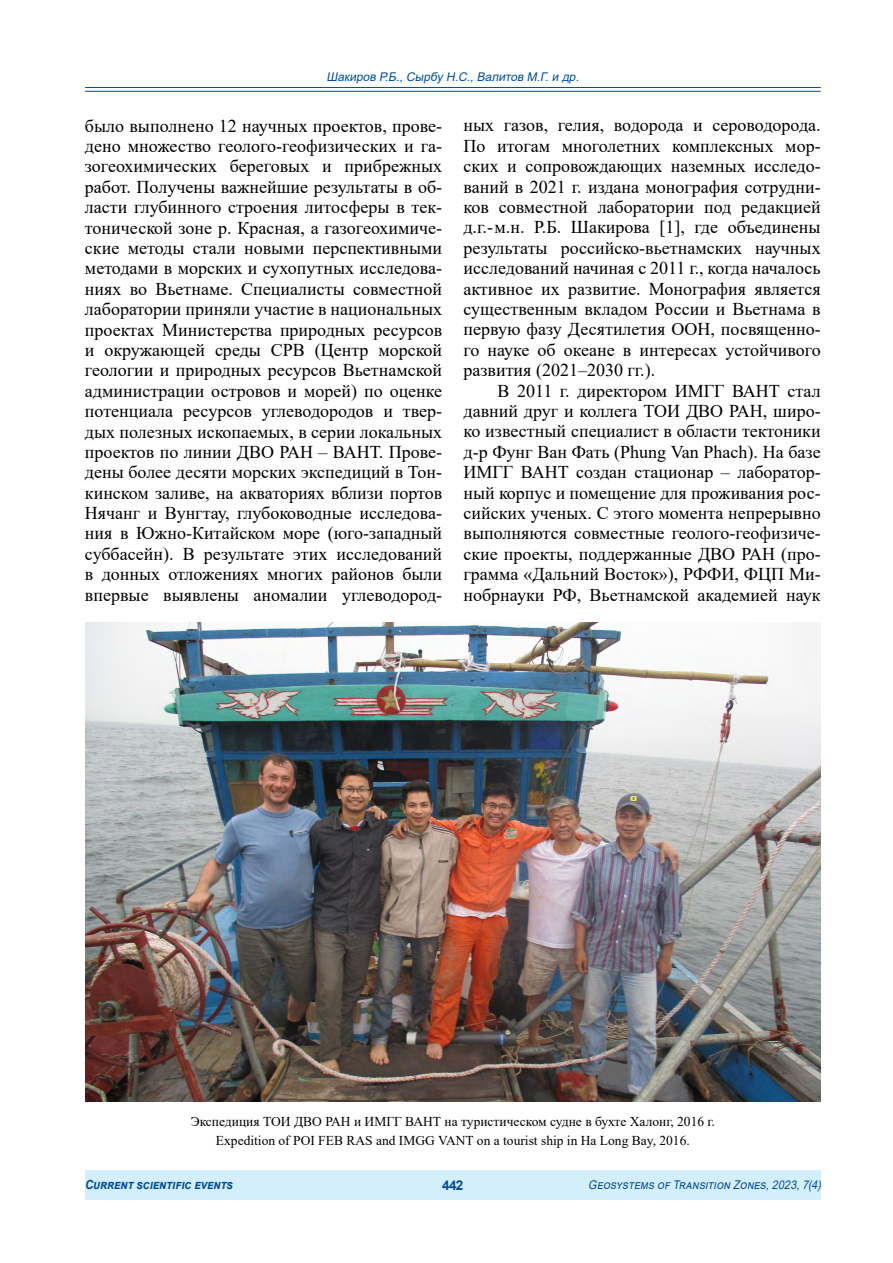
<style>
.page{position:relative;width:893px;height:1263px;background:#fff}
.page>*{position:absolute;margin:0;border:0;box-sizing:border-box;transform-origin:0 0}
.t1{font:18px/20.4px "Times New Roman";color:#000;text-align:justify}
.t2{font:13.5px/19.8px "Times New Roman";color:#000;text-align:center}
.t3{font:700 13.5px "Arial";color:#004e98}
.t4{font:italic 700 12.6px "Arial";letter-spacing:-.005em;color:#004e98;scale:.9 1}
.t5{font:italic 12px "Arial";color:#004e98}
.t6{font:italic 12px "Arial";color:#004e98;scale:.9 1}
</style>
<div class="page">
<div style="left:85px;top:1170px;width:736px;height:30px;background:#d4effc"></div>
<hr style="left:85px;top:87px;width:736px;height:1px;background:#004e98">
<hr style="left:85px;top:91px;width:736px;height:1px;background:#004e98">
<img style="left:85px;top:623px;width:736px;height:478px">
<p class="t5" style="left:327px;top:69px;width:257px">Шакиров Р.Б.,Сырбу Н.С.,Валитов М.Г.и др.</p>
<p class="t1" style="left:85px;top:115px;width:359px">было выполнено 12 научных проектов, прове&shy;дено множество геолого-геофизических и га&shy;зогеохимических береговых и прибрежных работ. Получены важнейшие результаты в об&shy;ласти глубинного строения литосферы в тек&shy;тонической зоне р. Красная, а газогеохимиче&shy;ские методы стали новыми перспективными методами в морских и сухопутных исследова&shy;ниях во Вьетнаме. Специалисты совместной лаборатории приняли участие в национальных проектах Министерства природных ресурсов и окружающей среды СРВ (Центр морской геологии и природных ресурсов Вьетнамской администрации островов и морей) по оценке потенциала ресурсов углеводородов и твер&shy;дых полезных ископаемых, в серии локальных проектов по линии ДВО РАН – ВАНТ. Прове&shy;дены более десяти морских экспедиций в Тон&shy;кинском заливе, на акваториях вблизи портов Нячанг и Вунгтау, глубоководные исследова&shy;ния в Южно-Китайском море (юго-западный суббасейн). В результате этих исследований в донных отложениях многих районов были впервые выявлены аномалии углеводород-</p>
<p class="t1" style="left:463px;top:115px;width:359px">ных газов, гелия, водорода и сероводорода.<br>По итогам многолетних комплексных мор&shy;ских и сопровождающих наземных исследо&shy;ваний в 2021 г. издана монография сотрудни&shy;ков совместной лаборатории под редакцией д.г.- м.н. Р.Б. Шакирова [1], где объединены результаты российско-вьетнамских научных исследований начиная с 2011 г., когда началось активное их развитие. Монография является существенным вкладом России и Вьетнама в первую фазу Десятилетия ООН, посвященно&shy;го науке об океане в интересах устойчивого развития (2021–2030 гг.).</p>
<p class="t1" style="left:463px;top:380px;width:359px;text-indent:34px">В 2011 г. директором ИМГГ ВАНТ стал давний друг и коллега ТОИ ДВО РАН, широ&shy;ко известный специалист в области тектоники д-р Фунг Ван Фать (Phung Van Phach). На базе ИМГГ ВАНТ создан стационар – лаборатор&shy;ный корпус и помещение для проживания рос&shy;сийских ученых. С этого момента непрерывно выполняются совместные геолого-геофизиче&shy;ские проекты, поддержанные ДВО РАН (про&shy;грамма «Дальний Восток»), РФФИ, ФЦП Ми&shy;нобрнауки РФ, Вьетнамской академией наук</p>
<p class="t2" style="left:191px;top:1111px;width:526px">Экспедиция ТОИ ДВО РАН и ИМГГ ВАНТ на туристическом судне в бухте Халонг, 2016 г.<br>Expedition of POI FEB RAS and IMGG VANT on a tourist ship in Ha Long Bay, 2016.</p>
<p class="t4" style="left:85px;top:1176px;width:166px">Current scientific events</p>
<p class="t3" style="left:442px;top:1175px;width:23px">442</p>
<p class="t6" style="left:588px;top:1176px;width:263px">Geosystems of Transition Zones,2023,7(4)</p>
</div>
